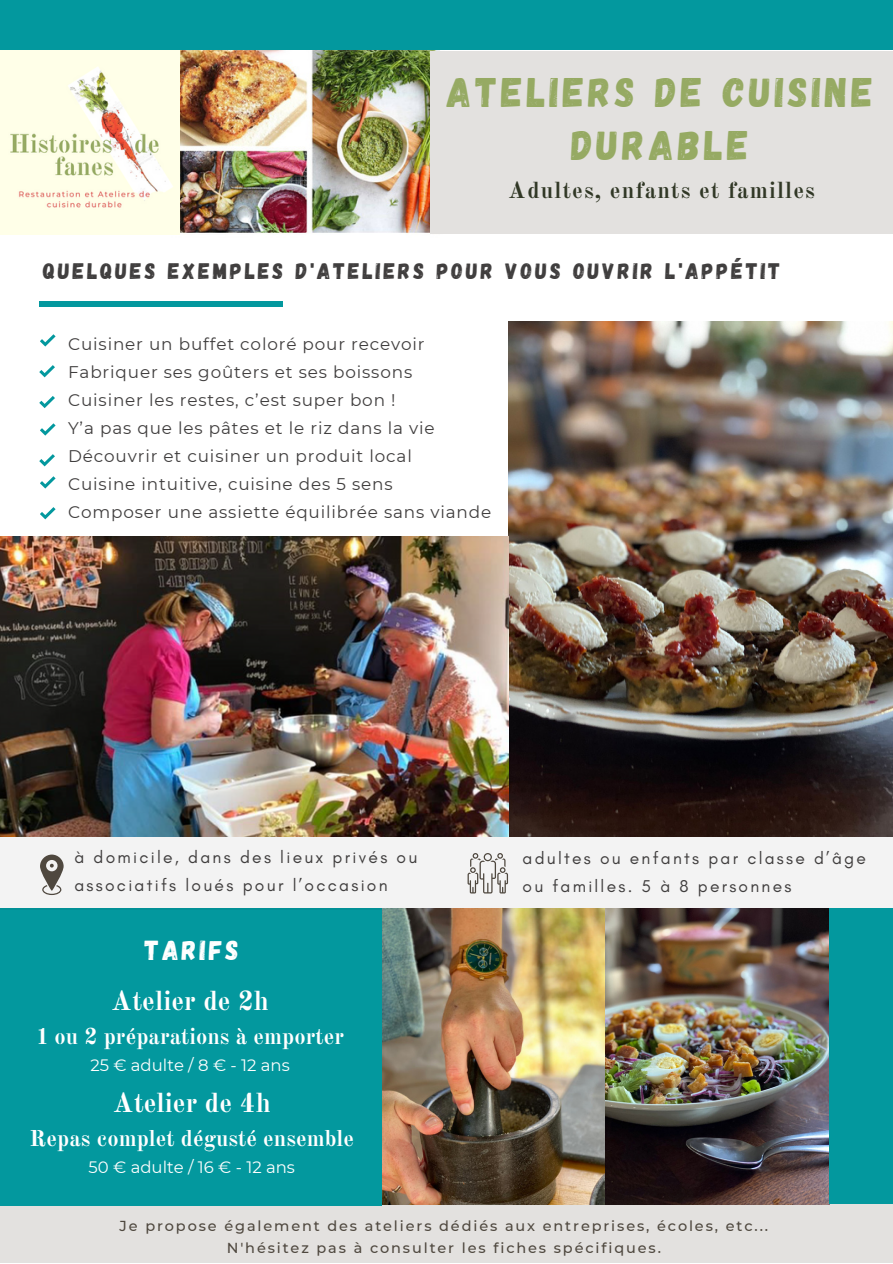
<style>
.page{position:relative;width:893px;height:1264px;background:#fff}
.page>*{position:absolute;margin:0;border:0;box-sizing:border-box;transform-origin:0 0}
.t1{font:41.25px/52.8px "Gagalin";letter-spacing:.1em;color:#96aa63;text-align:center}
.t2{font:27.45px "Gagalin";letter-spacing:.11em;color:#fff}
.t3{font:700 27px "Km Standard TT";color:#fff}
.t4{font:700 22.8px "Km Standard TT";letter-spacing:.05em;color:#313826}
.t5{font:700 22.5px "Km Standard TT";color:#fff}
.t6{font:22.5px "Gagalin";letter-spacing:.13em;color:#403e3e}
.t7{font:17.4px/27.9px "Glacial Indifference";letter-spacing:.13em;color:#403e3e}
.t8{font:16.8px/27.9px "Montserrat";letter-spacing:.05em;color:#403e3e}
.t9{font:16.5px "Montserrat";color:#fff}
.t10{font:500 14.4px/22.5px "Montserrat";letter-spacing:.13em;color:#4f483f;text-align:center}
</style>
<div class="page">
<div style="left:0;top:1203px;width:892px;height:59px;background:#e3e1df"></div>
<div style="left:0;top:908px;width:382px;height:297px;background:#03989e"></div>
<div style="left:0;top:835px;width:892px;height:74px;background:#f3f3f3"></div>
<img style="left:382px;top:908px;width:447px;height:296px">
<div style="left:829px;top:908px;width:63px;height:295px;background:#03989e"></div>
<svg style="left:40px;top:854px;width:24px;height:41px"></svg>
<svg style="left:467px;top:853px;width:41px;height:40px"></svg>
<div style="left:39px;top:301px;width:243px;height:6px;background:#03989e"></div>
<svg style="left:40px;top:334px;width:16px;height:12px"></svg>
<svg style="left:39px;top:365px;width:16px;height:12px"></svg>
<svg style="left:39px;top:396px;width:16px;height:12px"></svg>
<svg style="left:40px;top:423px;width:16px;height:12px"></svg>
<img style="left:165px;top:50px;width:275px;height:185px">
<div style="left:0;top:0;width:892px;height:50px;background:#03989e"></div>
<svg style="left:39px;top:454px;width:16px;height:12px"></svg>
<svg style="left:40px;top:476px;width:16px;height:12px"></svg>
<svg style="left:40px;top:507px;width:16px;height:12px"></svg>
<img style="left:508px;top:321px;width:384px;height:515px">
<div style="left:430px;top:51px;width:462px;height:183px;background:#e3e1df"></div>
<img style="left:0;top:51px;width:180px;height:183px">
<img style="left:0;top:536px;width:508px;height:300px">
<h1 class="t1" style="left:447px;top:64px;width:428px">ATELIERS DE CUISINE<br>DURABLE</h1>
<h3 class="t4" style="left:508px;top:181px;width:308px">Adultes, enfants et familles</h3>
<h3 class="t6" style="left:43px;top:256px;width:738px">QUELQUES EXEMPLES D'ATELIERS POUR VOUS OUVRIR L'APPÉTIT</h3>
<p class="t8" style="left:68px;top:330px;width:424px">Cuisiner un buffet coloré pour recevoir Fabriquer ses goûters et ses boissons Cuisiner les restes, c’est super bon !<br>Y’a pas que les pâtes et le riz dans la vie Découvrir et cuisiner un produit local<br>Cuisine intuitive, cuisine des 5 sens<br>Composer une assiette équilibrée sans viande</p>
<p class="t7" style="left:74px;top:843px;width:344px">à domicile, dans des lieux privés ou associatifs loués pour l’occasion</p>
<p class="t7" style="left:522px;top:844px;width:345px">adultes ou enfants par classe d’âge ou familles. 5 à 8 personnes</p>
<h2 class="t2" style="left:145px;top:932px;width:95px">TARIFS</h2>
<h3 class="t3" style="left:111px;top:989px;width:159px">Atelier de 2h</h3>
<h3 class="t5" style="left:36px;top:1027px;width:309px">1 ou 2 préparations à emporter</h3>
<p class="t9" style="left:90px;top:1055px;width:201px">25 € adulte / 8 € - 12 ans</p>
<h3 class="t3" style="left:113px;top:1091px;width:160px">Atelier de 4h</h3>
<h3 class="t5" style="left:29px;top:1128px;width:326px">Repas complet dégusté ensemble</h3>
<p class="t9" style="left:89px;top:1156px;width:208px">50 € adulte / 16 € - 12 ans</p>
<p class="t10" style="left:119px;top:1214px;width:650px">Je propose également des ateliers dédiés aux entreprises, écoles, etc...<br>N'hésitez pas à consulter les fiches spécifiques.</p>
</div>
